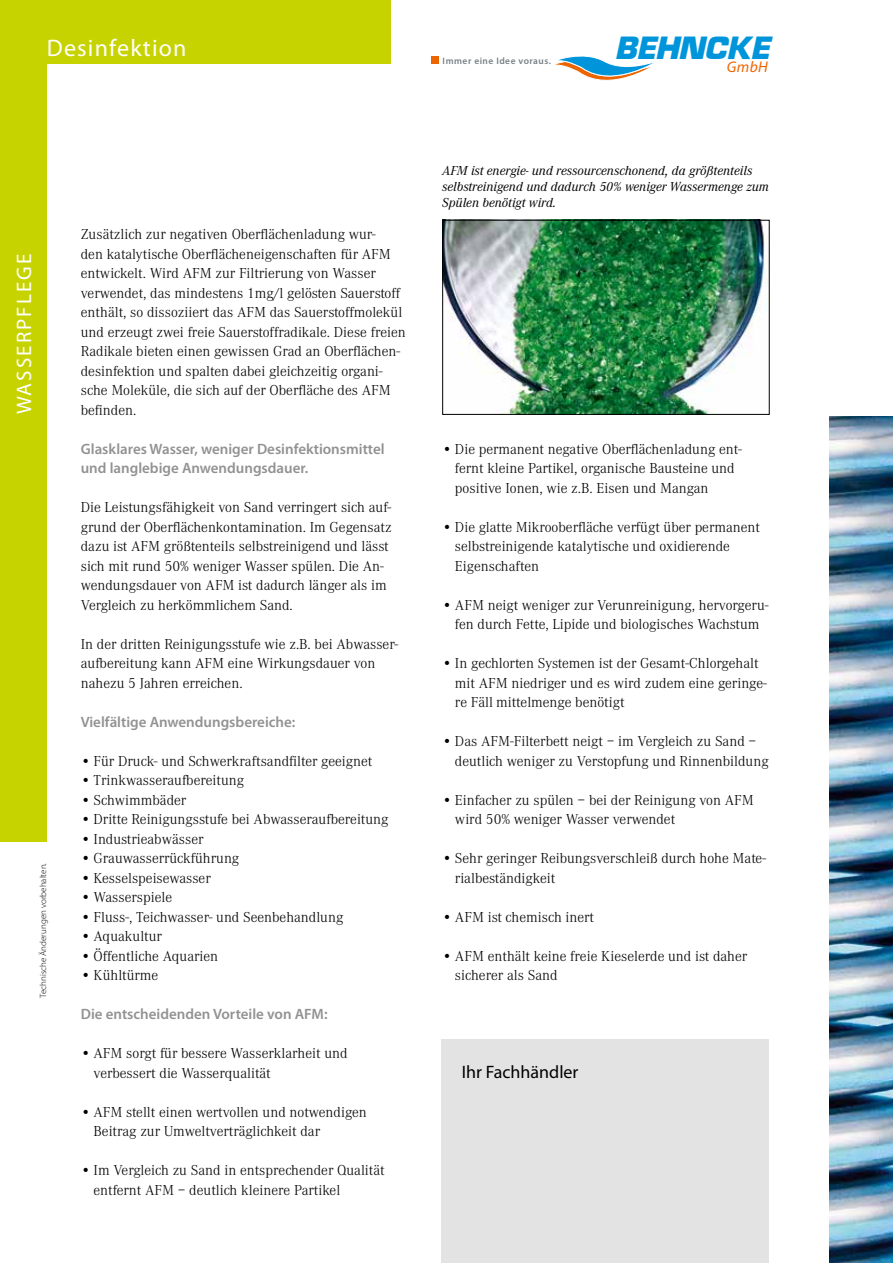
<style>
.page{position:relative;width:893px;height:1263px;background:#fff}
.page>*{position:absolute;margin:0;border:0;box-sizing:border-box;transform-origin:0 0}
.t1{font:italic 700 28.2px "Micro Technic";color:#0095db}
.t2{font:24px "Myriad Pro";letter-spacing:.05em;color:#fff}
.t3{font:21px "Myriad Pro";letter-spacing:.1em;color:#fff}
.t4{font:18px "Myriad Pro";color:#000}
.t5{font:italic 15.45px "Myriad Pro";color:#ec6500}
.t6{font:300 15px/19.5px "Corporate A";color:#000}
.t7{font:600 15px/19.5px "Myriad Pro";color:#919291}
.t8{font:italic 13.5px/15.8px "Corporate A";color:#000}
.t9{font:600 9.45px "Myriad Pro";letter-spacing:.055em;color:#768085}
.t10{font:300 9px "Myriad Pro";color:#000}
</style>
<div class="page">
<img style="left:829px;top:417px;width:64px;height:846px">
<div style="left:0;top:0;width:391px;height:64px;background:#c7d300"></div>
<div style="left:0;top:0;width:47px;height:842px;background:#c7d300"></div>
<div style="left:441px;top:1039px;width:328px;height:224px;background:#e3e3e3"></div>
<svg style="left:555px;top:56px;width:101px;height:25px"></svg>
<div style="left:432px;top:56px;width:7px;height:8px;background:#ec6500"></div>
<img style="left:444px;top:222px;width:324px;height:191px">
<div style="left:442px;top:220px;width:328px;height:195px;border:1px solid #000"></div>
<h2 class="t2" style="left:47px;top:33px;width:141px">Desinfektion</h2>
<p class="t9" style="left:443px;top:54px;width:110px">Immer eine Idee voraus.</p>
<h1 class="t1" style="left:615px;top:27px;width:165px">BEHNCKE</h1>
<p class="t5" style="left:727px;top:57px;width:43px">GmbH</p>
<h3 class="t3" style="left:11px;top:414px;width:162px;rotate:-90deg">WASSERPFLEGE</h3>
<p class="t10" style="left:38px;top:998px;width:136px;rotate:-90deg">Technische Änderungen vorbehalten.</p>
<p class="t6" style="left:81px;top:225px;width:327px">Zusätzlich zur negativen Oberflächenladung wur-<br>den katalytische Oberflächeneigenschaften für AFM entwickelt. Wird AFM zur Filtrierung von Wasser verwendet, das mindestens 1mg/l gelösten Sauerstoff enthält, so dissoziiert das AFM das Sauerstoffmolekül und erzeugt zwei freie Sauerstoffradikale. Diese freien Radikale bieten einen gewissen Grad an Oberflächen&shy;desinfektion und spalten dabei gleichzeitig organi&shy;sche Moleküle, die sich auf der Oberfläche des AFM befinden.</p>
<p class="t7" style="left:81px;top:439px;width:305px">Glasklares Wasser, weniger Desinfektionsmittel und langlebige Anwendungsdauer.</p>
<p class="t6" style="left:81px;top:498px;width:312px">Die Leistungsfähigkeit von Sand verringert sich auf&shy;grund der Oberflächenkontamination. Im Gegensatz dazu ist AFM größtenteils selbstreinigend und lässt sich mit rund 50% weniger Wasser spülen. Die An&shy;wendungsdauer von AFM ist dadurch länger als im Vergleich zu herkömmlichem Sand.</p>
<p class="t6" style="left:81px;top:634px;width:319px">In der dritten Reinigungsstufe wie z.B. bei Abwasser&shy;aufbereitung kann AFM eine Wirkungsdauer von nahezu 5 Jahren erreichen.</p>
<p class="t7" style="left:81px;top:712px;width:216px">Vielfältige Anwendungsbereiche:</p>
<p class="t6" style="left:81px;top:751px;width:293px">• Für Druck- und Schwerkraftsandfilter geeignet</p>
<p class="t6" style="left:81px;top:771px;width:165px">• Trinkwasseraufbereitung</p>
<p class="t6" style="left:81px;top:790px;width:107px">• Schwimmbäder</p>
<p class="t6" style="left:81px;top:810px;width:309px">• Dritte Reinigungsstufe bei Abwasseraufbereitung</p>
<p class="t6" style="left:81px;top:829px;width:124px">• Industrieabwässer</p>
<p class="t6" style="left:81px;top:849px;width:160px">• Grauwasserrückführung</p>
<p class="t6" style="left:81px;top:868px;width:131px">• Kesselspeisewasser</p>
<p class="t6" style="left:81px;top:888px;width:93px">• Wasserspiele</p>
<p class="t6" style="left:81px;top:907px;width:264px">• Fluss-, Teichwasser- und Seenbehandlung</p>
<p class="t6" style="left:81px;top:927px;width:83px">• Aquakultur</p>
<p class="t6" style="left:81px;top:946px;width:139px">• Öffentliche Aquarien</p>
<p class="t6" style="left:81px;top:966px;width:79px">• Kühltürme</p>
<p class="t7" style="left:81px;top:1004px;width:248px">Die entscheidenden Vorteile von AFM:</p>
<p class="t6" style="left:94px;top:1044px;width:256px;text-indent:-13px">• AFM sorgt für bessere Wasserklarheit und verbessert die Wasserqualität</p>
<p class="t6" style="left:94px;top:1102px;width:275px;text-indent:-13px">• AFM stellt einen wertvollen und notwendigen<br>Beitrag zur Umweltverträglichkeit dar</p>
<p class="t6" style="left:94px;top:1161px;width:293px;text-indent:-13px">• Im Vergleich zu Sand in entsprechender Qualität entfernt AFM – deutlich kleinere Partikel</p>
<p class="t8" style="left:442px;top:163px;width:328px">AFM ist energie- und ressourcenschonend, da größtenteils selbstreinigend und dadurch 50% weniger Wassermenge zum<br>Spülen benötigt wird.</p>
<p class="t6" style="left:455px;top:439px;width:289px;text-indent:-13px">• Die permanent negative Oberflächenladung ent&shy;fernt kleine Partikel, organische Bausteine und positive Ionen, wie z.B. Eisen und Mangan</p>
<p class="t6" style="left:455px;top:517px;width:306px;text-indent:-13px">• Die glatte Mikrooberfläche verfügt über permanent selbstreinigende katalytische und oxidierende<br>Eigenschaften</p>
<p class="t6" style="left:442px;top:595px;width:328px;text-align:center">• AFM neigt weniger zur Verunreinigung, hervorgeru&shy;fen durch Fette, Lipide und biologisches Wachstum</p>
<p class="t6" style="left:455px;top:654px;width:314px;text-indent:-13px">• In gechlorten Systemen ist der Gesamt-Chlorgehalt mit AFM niedriger und es wird zudem eine geringe&shy;re Fäll mittelmenge benötigt</p>
<p class="t6" style="left:455px;top:732px;width:315px;text-indent:-13px">• Das AFM-Filterbett neigt – im Vergleich zu Sand – deutlich weniger zu Verstopfung und Rinnenbildung</p>
<p class="t6" style="left:455px;top:790px;width:300px;text-indent:-13px">• Einfacher zu spülen – bei der Reinigung von AFM wird 50% weniger Wasser verwendet</p>
<p class="t6" style="left:455px;top:849px;width:313px;text-indent:-13px">• Sehr geringer Reibungsverschleiß durch hohe Mate&shy;rialbeständigkeit</p>
<p class="t6" style="left:442px;top:907px;width:153px">• AFM ist chemisch inert</p>
<p class="t6" style="left:455px;top:946px;width:294px;text-indent:-13px">• AFM enthält keine freie Kieselerde und ist daher sicherer als Sand</p>
<p class="t4" style="left:462px;top:1061px;width:118px">Ihr Fachhändler</p>
</div>
